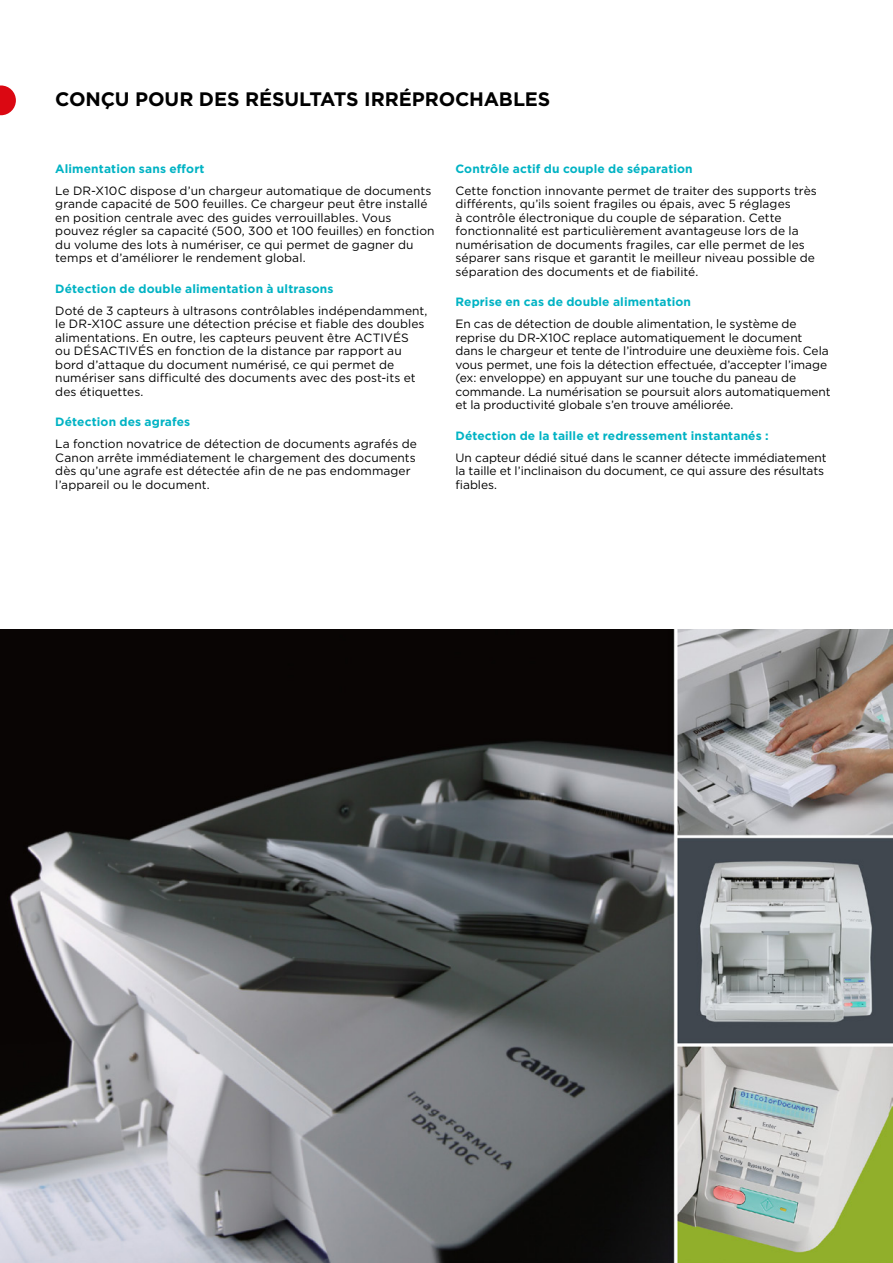
<style>
.page{position:relative;width:893px;height:1263px;background:#fff}
.page>*{position:absolute;margin:0;border:0;box-sizing:border-box;transform-origin:0 0}
.t1{font:700 19.5px "Gotham";letter-spacing:-.005em;color:#000}
.t2{font:12px/13.5px "Gotham";color:#000}
.t3{font:700 12px "Gotham";letter-spacing:.01em;color:#00b3c4}
</style>
<div class="page">
<img style="left:0;top:630px;width:893px;height:633px">
<svg style="left:0;top:85px;width:16px;height:30px"></svg>
<h1 class="t1" style="left:55px;top:86px;width:497px">CONÇU POUR DES RÉSULTATS IRRÉPROCHABLES</h1>
<p class="t3" style="left:55px;top:161px;width:151px">Alimentation sans effort</p>
<p class="t2" style="left:55px;top:184px;width:381px">Le DR-X10C dispose d’un chargeur automatique de documents grande capacité de 500 feuilles. Ce chargeur peut être installé en position centrale avec des guides verrouillables. Vous pouvez régler sa capacité (500, 300 et 100 feuilles) en fonction du volume des lots à numériser, ce qui permet de gagner du temps et d’améliorer le rendement global.</p>
<p class="t3" style="left:55px;top:281px;width:280px">Détection de double alimentation à ultrasons</p>
<p class="t2" style="left:55px;top:304px;width:374px">Doté de 3 capteurs à ultrasons contrôlables indépendamment, le DR-X10C assure une détection précise et fiable des doubles alimentations. En outre, les capteurs peuvent être ACTIVÉS<br>ou DÉSACTIVÉS en fonction de la distance par rapport au bord d’attaque du document numérisé, ce qui permet de numériser sans difficulté des documents avec des post-its et des étiquettes.</p>
<p class="t3" style="left:55px;top:414px;width:137px">Détection des agrafes</p>
<p class="t2" style="left:55px;top:437px;width:363px">La fonction novatrice de détection de documents agrafés de Canon arrête immédiatement le chargement des documents dès qu’une agrafe est détectée afin de ne pas endommager l’appareil ou le document.</p>
<p class="t3" style="left:455px;top:161px;width:239px">Contrôle actif du couple de séparation</p>
<p class="t2" style="left:455px;top:184px;width:363px">Cette fonction innovante permet de traiter des supports très différents, qu’ils soient fragiles ou épais, avec 5 réglages<br>à contrôle électronique du couple de séparation. Cette fonctionnalité est particulièrement avantageuse lors de la numérisation de documents fragiles, car elle permet de les séparer sans risque et garantit le meilleur niveau possible de séparation des documents et de fiabilité.</p>
<p class="t3" style="left:455px;top:294px;width:237px">Reprise en cas de double alimentation</p>
<p class="t2" style="left:455px;top:317px;width:377px">En cas de détection de double alimentation, le système de reprise du DR-X10C replace automatiquement le document dans le chargeur et tente de l’introduire une deuxième fois. Cela vous permet, une fois la détection effectuée, d’accepter l’image (ex: enveloppe) en appuyant sur une touche du paneau de commande. La numérisation se poursuit alors automatiquement et la productivité globale s’en trouve améliorée.</p>
<p class="t3" style="left:455px;top:428px;width:315px">Détection de la taille et redressement instantanés :</p>
<p class="t2" style="left:455px;top:451px;width:373px">Un capteur dédié situé dans le scanner détecte immédiatement la taille et l’inclinaison du document, ce qui assure des résultats fiables.</p>
</div>
